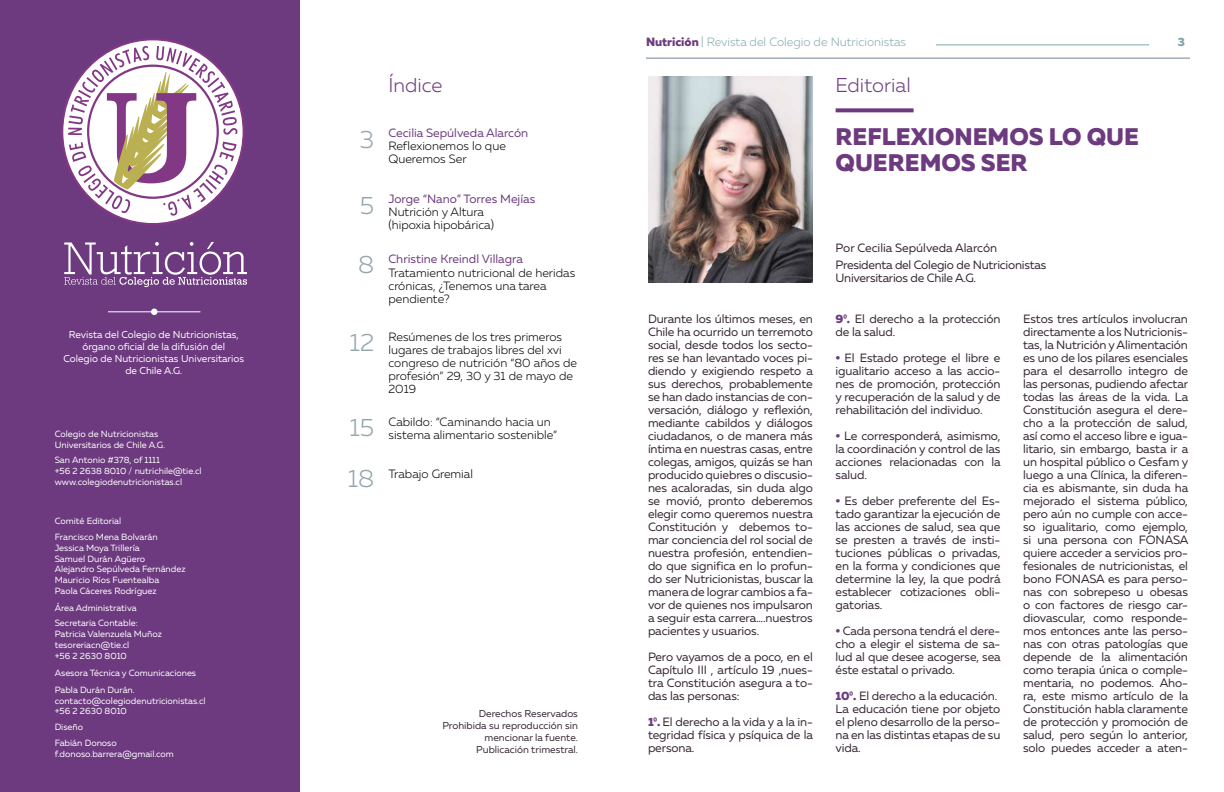
<style>
.page{position:relative;width:1224px;height:792px;background:#fff}
.page>*{position:absolute;margin:0;border:0;box-sizing:border-box;transform-origin:0 0}
.t1{font:300 25px "Muller";color:#93a6aa}
.t2{font:800 24px/26px "Muller";color:#6d3a7f}
.t3{font:300 20px "Muller";color:#6d3a7f}
.t4{font:12px/13px "Muller";letter-spacing:-.01em;color:#332532;text-align:justify}
.t5{font:300 12px/13px "Muller";color:#000}
.t6{font:12px "Muller";color:#6d3a7f}
.t7{font:300 12px "Muller";color:#84aaae}
.t8{font:800 12px "Muller";color:#81a6a9}
.t9{font:10px/12px "Muller";color:#fff;text-align:center}
.t10{font:10px/12px "Muller";color:#332532;text-align:right}
.t11{font:9px/10.8px "Muller";color:#fff}
.s1{font-weight:800;color:#6d3a7f}
.s2{font-family:"Arial Narrow";font-weight:700;color:#6d3a7f}
</style>
<div class="page">
<hr style="left:646px;top:58px;width:544px;height:1px;background:#748297">
<hr style="left:936px;top:44px;width:213px;height:1px;background:#81a6a9">
<div style="left:0;top:0;width:300px;height:792px;background:#6d3a7f"></div>
<div style="left:151px;top:309px;width:7px;height:6px;background:#fff;border-radius:50%"></div>
<hr style="left:108px;top:311px;width:92px;height:1px;background:#fff">
<svg style="left:64px;top:242px;width:183px;height:45px"></svg>
<svg style="left:61px;top:38px;width:184px;height:187px"></svg>
<svg style="left:836px;top:108px;width:78px;height:4px"></svg>
<img style="left:648px;top:77px;width:165px;height:205px">
<p class="t9" style="left:64px;top:329px;width:182px">Revista del Colegio de Nutricionistas, órgano oficial de la difusión del<br>Colegio de Nutricionistas Universitarios de Chile A.G.</p>
<p class="t11" style="left:55px;top:429px;width:112px">Colegio de Nutricionistas<br>Universitarios de Chile A.G.</p>
<p class="t11" style="left:55px;top:455px;width:148px">San Antonio #378, of 1111<br>+56 2 2638 8010 / nutrichile@tie.cl www.colegiodenutricionistas.cl</p>
<p class="t11" style="left:55px;top:516px;width:68px">Comité Editorial</p>
<p class="t11" style="left:55px;top:532px;width:132px">Francisco Mena Bolvarán<br>Jessica Moya Trillería<br>Samuel Durán Agüero<br>Alejandro Sepúlveda Fernández<br>Mauricio Ríos Fuentealba<br>Paola Cáceres Rodríguez</p>
<p class="t11" style="left:55px;top:618px;width:109px">Secretaria Contable:<br>Patricia Valenzuela Muñoz tesoreriacn@tie.cl<br>+56 2 2630 8010</p>
<p class="t11" style="left:55px;top:684px;width:152px">Pabla Durán Durán. contacto@colegiodenutricionistas.cl +56 2 2630 8010</p>
<p class="t11" style="left:55px;top:737px;width:121px">Fabián Donoso f.donoso.barrera@gmail.com</p>
<p class="t11" style="left:55px;top:603px;width:83px">Área Administrativa</p>
<p class="t11" style="left:55px;top:668px;width:143px">Asesora Técnica y Comunicaciones</p>
<p class="t11" style="left:55px;top:721px;width:30px">Diseño</p>
<p class="t7" style="left:646px;top:36px;width:262px"><span class="s1">Nutrición</span> | Revista del Colegio de Nutricionistas</p>
<p class="t8" style="left:1178px;top:35px;width:9px">3</p>
<h1 class="t1" style="left:360px;top:125px;width:16px">3</h1>
<h3 class="t3" style="left:388px;top:74px;width:56px">Índice</h3>
<h3 class="t3" style="left:836px;top:74px;width:77px">Editorial</h3>
<h2 class="t2" style="left:836px;top:124px;width:305px">REFLEXIONEMOS LO QUE<br>QUEREMOS SER</h2>
<p class="t6" style="left:388px;top:126px;width:141px">Cecilia Sepúlveda Alarcón</p>
<p class="t5" style="left:388px;top:140px;width:119px">Reflexionemos lo que<br>Queremos Ser</p>
<h1 class="t1" style="left:360px;top:191px;width:16px">5</h1>
<h1 class="t1" style="left:358px;top:250px;width:18px">8</h1>
<p class="t6" style="left:388px;top:192px;width:148px">Jorge “Nano” Torres Mejías</p>
<p class="t5" style="left:388px;top:205px;width:107px">Nutrición y Altura (hipoxia hipobárica)</p>
<p class="t5" style="left:388px;top:266px;width:188px">Tratamiento nutricional de heridas crónicas, ¿Tenemos una tarea pendiente?</p>
<p class="t6" style="left:388px;top:252px;width:136px">Christine Kreindl Villagra</p>
<p class="t4" style="left:836px;top:242px;width:163px">Por Cecilia Sepúlveda Alarcón</p>
<p class="t4" style="left:836px;top:258px;width:212px">Presidenta del Colegio de Nutricionistas<br>Universitarios de Chile A.G.</p>
<h1 class="t1" style="left:350px;top:328px;width:26px">12</h1>
<h1 class="t1" style="left:349px;top:413px;width:26px">15</h1>
<h1 class="t1" style="left:348px;top:465px;width:28px">18</h1>
<p class="t5" style="left:388px;top:330px;width:190px">Resúmenes de los tres primeros lugares de trabajos libres del xvi congreso de nutrición “80 años de profesión” 29, 30 y 31 de mayo de<br>2019</p>
<p class="t5" style="left:388px;top:416px;width:170px">Cabildo: “Caminando hacia un sistema alimentario sostenible”</p>
<p class="t5" style="left:388px;top:467px;width:86px">Trabajo Gremial</p>
<p class="t10" style="left:442px;top:708px;width:137px">Derechos Reservados<br>Prohibida su reproducción sin mencionar la fuente.<br>Publicación trimestral.</p>
<p class="t4" style="left:648px;top:312px;width:167px">Durante los últimos meses, en Chile ha ocurrido un terremoto social, desde todos los secto&shy;res se han levantado voces pi&shy;diendo y exigiendo respeto a sus derechos, probablemente se han dado instancias de con&shy;versación, diálogo y reflexión, mediante cabildos y diálogos ciudadanos, o de manera más íntima en nuestras casas, entre colegas, amigos, quizás se han producido quiebres o discusio&shy;nes acaloradas, sin duda algo se movió, pronto deberemos elegir como queremos nuestra Constitución y debemos to&shy;mar conciencia del rol social de nuestra profesión, entendien&shy;do que significa en lo profun&shy;do ser Nutricionistas, buscar la manera de lograr cambios a fa&shy;vor de quienes nos impulsaron a seguir esta carrera….nuestros pacientes y usuarios.</p>
<p class="t4" style="left:648px;top:650px;width:166px">Pero vayamos de a poco, en el Capítulo III , artículo 19 ,nues&shy;tra Constitución asegura a to&shy;das las personas:</p>
<p class="t4" style="left:648px;top:715px;width:167px"><span class="s1">1</span><span class="s2">º</span><span class="s1">.</span> El derecho a la vida y a la in&shy;tegridad física y psíquica de la persona.</p>
<p class="t4" style="left:836px;top:312px;width:166px"><span class="s1">9</span><span class="s2">º</span><span class="s1">.</span> El derecho a la protección de la salud.</p>
<p class="t4" style="left:836px;top:351px;width:166px"><span class="s1">•</span> El Estado protege el libre e igualitario acceso a las accio&shy;nes de promoción, protección y recuperación de la salud y de rehabilitación del individuo.</p>
<p class="t4" style="left:836px;top:429px;width:167px"><span class="s1">•</span> Le corresponderá, asimismo, la coordinación y control de las acciones relacionadas con la salud.</p>
<p class="t4" style="left:836px;top:494px;width:167px"><span class="s1">•</span> Es deber preferente del Es&shy;tado garantizar la ejecución de las acciones de salud, sea que se presten a través de insti&shy;tuciones públicas o privadas, en la forma y condiciones que determine la ley, la que podrá establecer cotizaciones obli&shy;gatorias.</p>
<p class="t4" style="left:836px;top:624px;width:167px"><span class="s1">•</span> Cada persona tendrá el dere&shy;cho a elegir el sistema de sa&shy;lud al que desee acogerse, sea éste estatal o privado.</p>
<p class="t4" style="left:836px;top:689px;width:166px;text-align:left"><span class="s1">10</span><span class="s2">º</span><span class="s1">.</span> El derecho a la educación.<br>La educación tiene por objeto el pleno desarrollo de la perso&shy;na en las distintas etapas de su vida.</p>
<p class="t4" style="left:1023px;top:312px;width:167px">Estos tres artículos involucran directamente a los Nutricionis&shy;tas, la Nutrición y Alimentación es uno de los pilares esenciales para el desarrollo integro de las personas, pudiendo afectar todas las áreas de la vida. La Constitución asegura el dere&shy;cho a la protección de salud, así como el acceso libre e igua&shy;litario, sin embargo, basta ir a un hospital público o Cesfam y luego a una Clínica, la diferen&shy;cia es abismante, sin duda ha mejorado el sistema público, pero aún no cumple con acce&shy;so igualitario, como ejemplo, si una persona con FONASA quiere acceder a servicios pro&shy;fesionales de nutricionistas, el bono FONASA es para perso&shy;nas con sobrepeso u obesas o con factores de riesgo car&shy;diovascular, como responde&shy;mos entonces ante las perso&shy;nas con otras patologías que depende de la alimentación como terapia única o comple&shy;mentaria, no podemos. Aho&shy;ra, este mismo artículo de la Constitución habla claramente de protección y promoción de salud, pero según lo anterior, solo puedes acceder a aten-</p>
</div>
